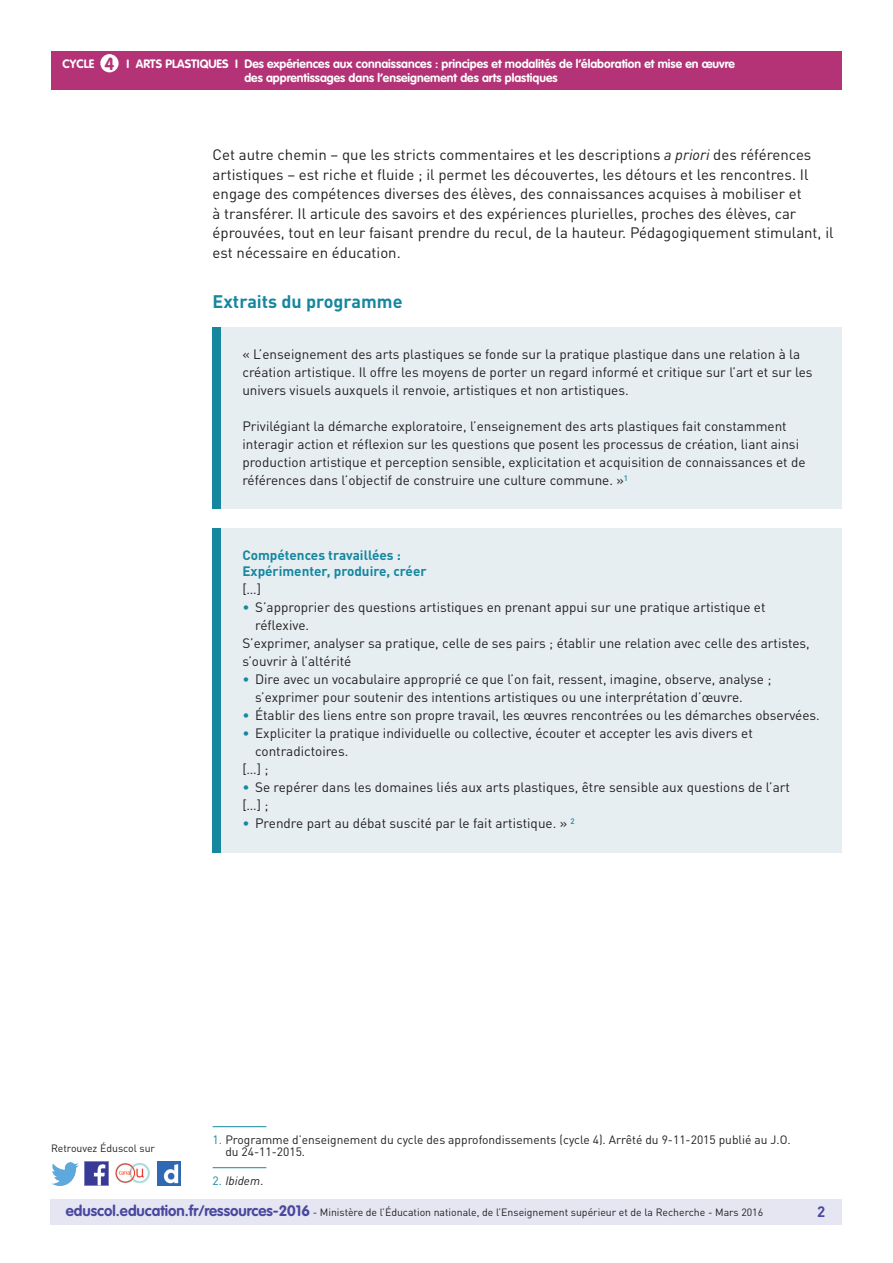
<style>
.page{position:relative;width:893px;height:1263px;background:#fff}
.page>*{position:absolute;margin:0;border:0;box-sizing:border-box;transform-origin:0 0}
.t1{font:700 18px "DIN Pro";color:#16879f}
.t2{font:700 17.25px "VAG Rounded Std";color:#b43376}
.t3{font:15px/19.5px "DIN Pro";color:#231f20}
.t4{font:700 15px "DIN Pro";color:#4a489e}
.t5{font:13.5px/18px "DIN Pro";color:#231f20}
.t6{font:700 13.5px/16.2px "DIN Pro";color:#16879f}
.t7{font:700 12px/14.4px "VAG Rounded Std";color:#fff}
.t8{font:12px/12px "DIN Pro";color:#231f20}
.t9{font:italic 12px "DIN Pro";color:#231f20}
.t10{font:10.5px "DIN Pro";color:#231f20}
.s1{font-style:italic}
.s2{color:#16879f}
.s3{font-style:normal;color:#16879f}
.s4{font-style:normal}
.s5{font-family:"VAG Rounded Std";font-weight:700;font-size:15px;color:#4a489e}
</style>
<div class="page">
<div style="left:50px;top:1199px;width:791px;height:26px;background:#e6e5f2"></div>
<img style="left:85px;top:1162px;width:23px;height:23px">
<img style="left:51px;top:1163px;width:28px;height:22px">
<img style="left:158px;top:1162px;width:22px;height:23px">
<img style="left:115px;top:1163px;width:35px;height:21px">
<div style="left:51px;top:51px;width:791px;height:39px;background:#b43376"></div>
<div style="left:100px;top:54px;width:19px;height:18px;background:#fff;border-radius:50%"></div>
<div style="left:213px;top:327px;width:629px;height:182px;background:#e6eef2"></div>
<div style="left:213px;top:327px;width:8px;height:182px;background:#16879f"></div>
<hr style="left:213px;top:1126px;width:53px;height:1px;background:#16879f">
<hr style="left:213px;top:1167px;width:53px;height:1px;background:#16879f">
<div style="left:213px;top:528px;width:629px;height:325px;background:#e6eef2"></div>
<div style="left:213px;top:528px;width:8px;height:325px;background:#16879f"></div>
<p class="t2" style="left:105px;top:53px;width:11px">4</p>
<p class="t7" style="left:63px;top:57px;width:28px">CYCLE</p>
<p class="t7" style="left:244px;top:57px;width:491px;text-indent:-118px">I Arts plastiques I Des expériences aux connaissances : principes et modalités de l’élaboration et mise en œuvre des apprentissages dans l’enseignement des arts plastiques</p>
<p class="t3" style="left:213px;top:145px;width:622px">Cet autre chemin – que les stricts commentaires et les descriptions <span class="s1">a priori</span> des références artistiques – est riche et fluide ; il permet les découvertes, les détours et les rencontres. Il engage des compétences diverses des élèves, des connaissances acquises à mobiliser et<br>à transférer. Il articule des savoirs et des expériences plurielles, proches des élèves, car éprouvées, tout en leur faisant prendre du recul, de la hauteur. Pédagogiquement stimulant, il est nécessaire en éducation.</p>
<h1 class="t1" style="left:213px;top:289px;width:191px">Extraits du programme</h1>
<p class="t5" style="left:242px;top:345px;width:572px">« L’enseignement des arts plastiques se fonde sur la pratique plastique dans une relation à la création artistique. Il offre les moyens de porter un regard informé et critique sur l’art et sur les univers visuels auxquels il renvoie, artistiques et non artistiques.</p>
<p class="t5" style="left:242px;top:417px;width:565px">Privilégiant la démarche exploratoire, l’enseignement des arts plastiques fait constamment interagir action et réflexion sur les questions que posent les processus de création, liant ainsi production artistique et perception sensible, explicitation et acquisition de connaissances et de références dans l’objectif de construire une culture commune. »<sup>1</sup></p>
<p class="t6" style="left:242px;top:547px;width:186px">Compétences travaillées :<br>Expérimenter, produire, créer</p>
<p class="t5" style="left:242px;top:580px;width:20px">[…]</p>
<p class="t5" style="left:242px;top:598px;width:525px"><span class="s2">•</span> S’approprier des questions artistiques en prenant appui sur une pratique artistique et</p>
<p class="t5" style="left:255px;top:616px;width:56px">réflexive.</p>
<p class="t5" style="left:242px;top:634px;width:569px">S’exprimer, analyser sa pratique, celle de ses pairs ; établir une relation avec celle des artistes,</p>
<p class="t5" style="left:242px;top:652px;width:110px">s’ouvrir à l’altérité</p>
<p class="t5" style="left:255px;top:670px;width:518px;text-indent:-13px"><span class="s2">•</span> Dire avec un vocabulaire approprié ce que l’on fait, ressent, imagine, observe, analyse ; s’exprimer pour soutenir des intentions artistiques ou une interprétation d’œuvre.</p>
<p class="t5" style="left:242px;top:706px;width:579px"><span class="s2">•</span> Établir des liens entre son propre travail, les œuvres rencontrées ou les démarches observées.</p>
<p class="t5" style="left:242px;top:724px;width:512px"><span class="s2">•</span> Expliciter la pratique individuelle ou collective, écouter et accepter les avis divers et</p>
<p class="t5" style="left:255px;top:742px;width:95px">contradictoires.</p>
<p class="t5" style="left:242px;top:760px;width:28px">[…] ;</p>
<p class="t5" style="left:242px;top:778px;width:549px"><span class="s2">•</span> Se repérer dans les domaines liés aux arts plastiques, être sensible aux questions de l’art […] ;</p>
<p class="t5" style="left:242px;top:814px;width:334px"><span class="s2">•</span> Prendre part au débat suscité par le fait artistique. » <sup>2</sup></p>
<p class="t10" style="left:51px;top:1141px;width:106px">Retrouvez Éduscol sur</p>
<p class="t8" style="left:225px;top:1133px;width:567px;text-indent:-13px"><span class="s2">1.</span> Programme d’enseignement du cycle des approfondissements (cycle 4). Arrêté du 9-11-2015 publié au J.O. du 24-11-2015.</p>
<p class="t9" style="left:213px;top:1173px;width:52px"><span class="s3">2.</span> Ibidem<span class="s4">.</span></p>
<p class="t10" style="left:66px;top:1205px;width:699px"><span class="s5">eduscol.education.fr/ressources-2016</span> - Ministère de l’Éducation nationale, de l’Enseignement supérieur et de la Recherche - Mars 2016</p>
<p class="t4" style="left:817px;top:1201px;width:10px">2</p>
</div>
